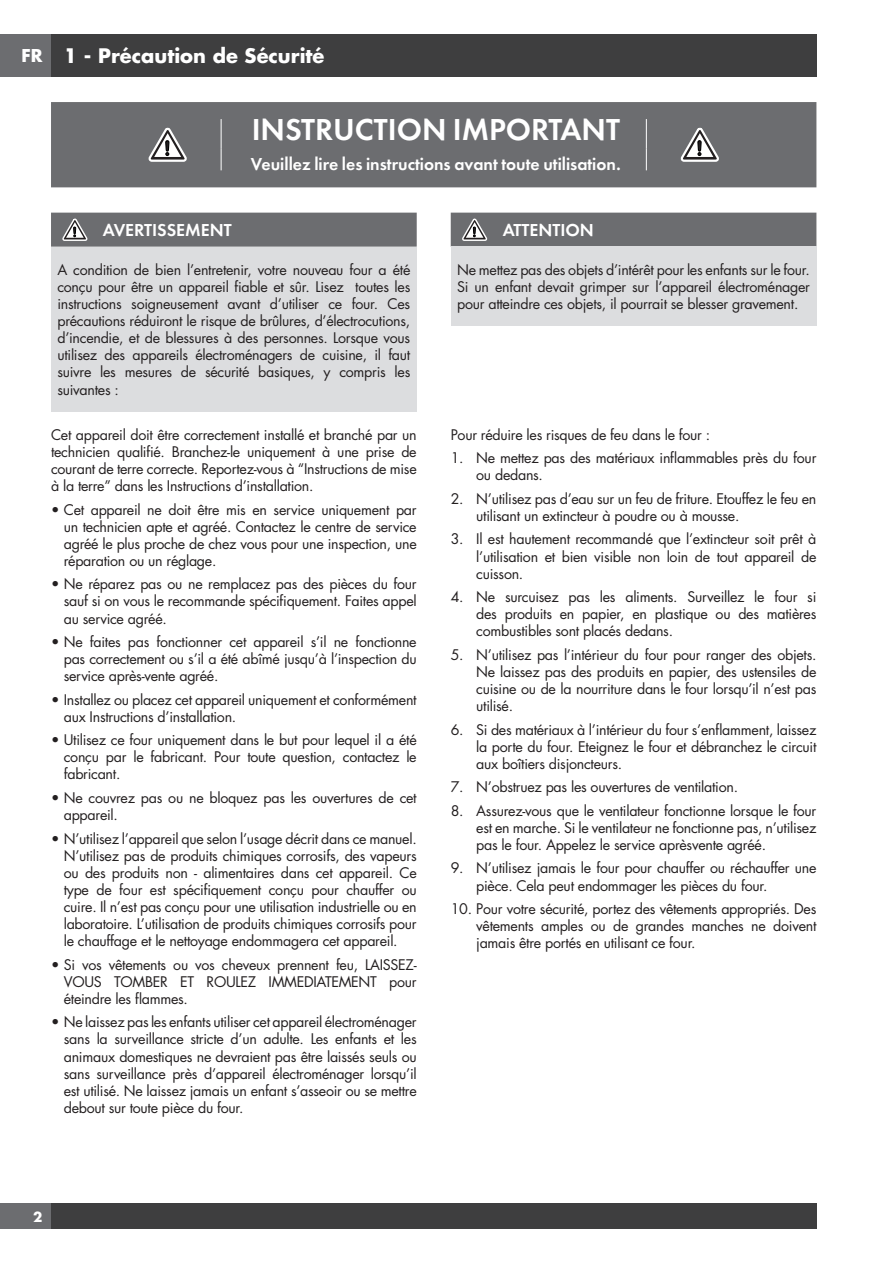
<style>
.page{position:relative;width:893px;height:1263px;background:#fff}
.page>*{position:absolute;margin:0;border:0;box-sizing:border-box;transform-origin:0 0}
.t1{font:31.5px "Futura Dem Bld";color:#fff}
.t2{font:700 19.5px "Futura";color:#fff}
.t3{font:18px "Futura Dem Bld";color:#fff}
.t4{font:700 17.25px "Futura";color:#fff}
.t5{font:14.25px/17.1px "Futura";letter-spacing:-.02em;color:#231f20;text-align:justify}
.t6{font:700 13.5px "Futura";color:#fff}
</style>
<div class="page">
<div style="left:0;top:34px;width:51px;height:43px;background:#6c6d70"></div>
<div style="left:51px;top:34px;width:765px;height:43px;background:#3e3e3f"></div>
<div style="left:0;top:1203px;width:51px;height:26px;background:#6c6d70"></div>
<div style="left:51px;top:1203px;width:765px;height:26px;background:#3e3e3f"></div>
<div style="left:51px;top:247px;width:366px;height:164px;background:#dcdddf"></div>
<div style="left:51px;top:213px;width:366px;height:34px;background:#6c6d70"></div>
<div style="left:451px;top:247px;width:365px;height:79px;background:#dcdddf"></div>
<div style="left:451px;top:213px;width:365px;height:34px;background:#6c6d70"></div>
<div style="left:51px;top:102px;width:765px;height:85px;background:#6c6d70"></div>
<hr style="left:221px;top:119px;width:1px;height:30px;background:#fff">
<hr style="left:646px;top:119px;width:1px;height:30px;background:#fff">
<svg style="left:221px;top:149px;width:1px;height:21px"></svg>
<svg style="left:646px;top:149px;width:1px;height:21px"></svg>
<svg style="left:148px;top:128px;width:39px;height:34px"></svg>
<svg style="left:680px;top:128px;width:39px;height:34px"></svg>
<p class="t4" style="left:21px;top:44px;width:23px">FR</p>
<h2 class="t2" style="left:64px;top:42px;width:262px">1 - Précaution de Sécurité</h2>
<h1 class="t1" style="left:252px;top:109px;width:370px">INSTRUCTION IMPORTANT</h1>
<p class="t3" style="left:251px;top:152px;width:372px">Veuillez lire les instructions avant toute utilisation.</p>
<p class="t3" style="left:103px;top:218px;width:130px">AVERTISSEMENT</p>
<p class="t5" style="left:57px;top:261px;width:354px">A condition de bien l’entretenir, votre nouveau four a été conçu pour être un appareil fiable et sûr. Lisez toutes les instructions soigneusement avant d’utiliser ce four. Ces précautions réduiront le risque de brûlures, d’électrocutions, d’incendie, et de blessures à des personnes. Lorsque vous utilisez des appareils électroménagers de cuisine, il faut suivre les mesures de sécurité basiques, y compris les suivantes :</p>
<p class="t5" style="left:51px;top:426px;width:367px">Cet appareil doit être correctement installé et branché par un technicien qualifié. Branchez-le uniquement à une prise de courant de terre correcte. Reportez-vous à “Instructions de mise à la terre” dans les Instructions d’installation.</p>
<p class="t5" style="left:64px;top:500px;width:354px;text-indent:-13px">• Cet appareil ne doit être mis en service uniquement par un technicien apte et agréé. Contactez le centre de service agréé le plus proche de chez vous pour une inspection, une réparation ou un réglage.</p>
<p class="t5" style="left:64px;top:575px;width:354px;text-indent:-13px">• Ne réparez pas ou ne remplacez pas des pièces du four sauf si on vous le recommande spécifiquement. Faites appel au service agréé.</p>
<p class="t5" style="left:64px;top:633px;width:354px;text-indent:-13px">• Ne faites pas fonctionner cet appareil s’il ne fonctionne pas correctement ou s’il a été abîmé jusqu’à l’inspection du service après-vente agréé.</p>
<p class="t5" style="left:64px;top:691px;width:354px;text-indent:-13px">• Installez ou placez cet appareil uniquement et conformément aux Instructions d’installation.</p>
<p class="t5" style="left:64px;top:731px;width:354px;text-indent:-13px">• Utilisez ce four uniquement dans le but pour lequel il a été conçu par le fabricant. Pour toute question, contactez le fabricant.</p>
<p class="t5" style="left:64px;top:789px;width:354px;text-indent:-13px">• Ne couvrez pas ou ne bloquez pas les ouvertures de cet appareil.</p>
<p class="t5" style="left:64px;top:829px;width:354px;text-indent:-13px">• N’utilisez l’appareil que selon l’usage décrit dans ce manuel.<br>N’utilisez pas de produits chimiques corrosifs, des vapeurs ou des produits non - alimentaires dans cet appareil. Ce type de four est spécifiquement conçu pour chauffer ou cuire. Il n’est pas conçu pour une utilisation industrielle ou en laboratoire. L’utilisation de produits chimiques corrosifs pour le chauffage et le nettoyage endommagera cet appareil.</p>
<p class="t5" style="left:64px;top:956px;width:354px;text-indent:-13px">• Si vos vêtements ou vos cheveux prennent feu, LAISSEZ-VOUS TOMBER ET ROULEZ IMMEDIATEMENT pour éteindre les flammes.</p>
<p class="t5" style="left:64px;top:1013px;width:354px;text-indent:-13px">• Ne laissez pas les enfants utiliser cet appareil électroménager sans la surveillance stricte d’un adulte. Les enfants et les animaux domestiques ne devraient pas être laissés seuls ou sans surveillance près d’appareil électroménager lorsqu’il est utilisé. Ne laissez jamais un enfant s’asseoir ou se mettre debout sur toute pièce du four.</p>
<p class="t3" style="left:503px;top:218px;width:93px">ATTENTION</p>
<p class="t5" style="left:457px;top:261px;width:354px">Ne mettez pas des objets d’intérêt pour les enfants sur le four.<br>Si un enfant devait grimper sur l’appareil électroménager pour atteindre ces objets, il pourrait se blesser gravement.</p>
<p class="t5" style="left:451px;top:426px;width:261px">Pour réduire les risques de feu dans le four :</p>
<p class="t5" style="left:476px;top:449px;width:342px;text-indent:-26px">1. Ne mettez pas des matériaux inflammables près du four ou dedans.</p>
<p class="t5" style="left:476px;top:490px;width:342px;text-indent:-26px">2. N’utilisez pas d’eau sur un feu de friture. Etouffez le feu en utilisant un extincteur à poudre ou à mousse.</p>
<p class="t5" style="left:476px;top:530px;width:342px;text-indent:-26px">3. Il est hautement recommandé que l’extincteur soit prêt à l’utilisation et bien visible non loin de tout appareil de cuisson.</p>
<p class="t5" style="left:476px;top:588px;width:342px;text-indent:-26px">4. Ne surcuisez pas les aliments. Surveillez le four si des produits en papier, en plastique ou des matières combustibles sont placés dedans.</p>
<p class="t5" style="left:476px;top:646px;width:342px;text-indent:-26px">5. N’utilisez pas l’intérieur du four pour ranger des objets.<br>Ne laissez pas des produits en papier, des ustensiles de cuisine ou de la nourriture dans le four lorsqu’il n’est pas utilisé.</p>
<p class="t5" style="left:476px;top:720px;width:342px;text-indent:-26px">6. Si des matériaux à l’intérieur du four s’enflamment, laissez la porte du four. Eteignez le four et débranchez le circuit aux boîtiers disjoncteurs.</p>
<p class="t5" style="left:451px;top:778px;width:289px">7. N’obstruez pas les ouvertures de ventilation.</p>
<p class="t5" style="left:476px;top:802px;width:342px;text-indent:-26px">8. Assurez-vous que le ventilateur fonctionne lorsque le four est en marche. Si le ventilateur ne fonctionne pas, n’utilisez pas le four. Appelez le service aprèsvente agréé.</p>
<p class="t5" style="left:476px;top:859px;width:342px;text-indent:-26px">9. N’utilisez jamais le four pour chauffer ou réchauffer une pièce. Cela peut endommager les pièces du four.</p>
<p class="t5" style="left:476px;top:900px;width:342px;text-indent:-26px">10. Pour votre sécurité, portez des vêtements appropriés. Des vêtements amples ou de grandes manches ne doivent jamais être portés en utilisant ce four.</p>
<p class="t6" style="left:33px;top:1207px;width:11px">2</p>
</div>
